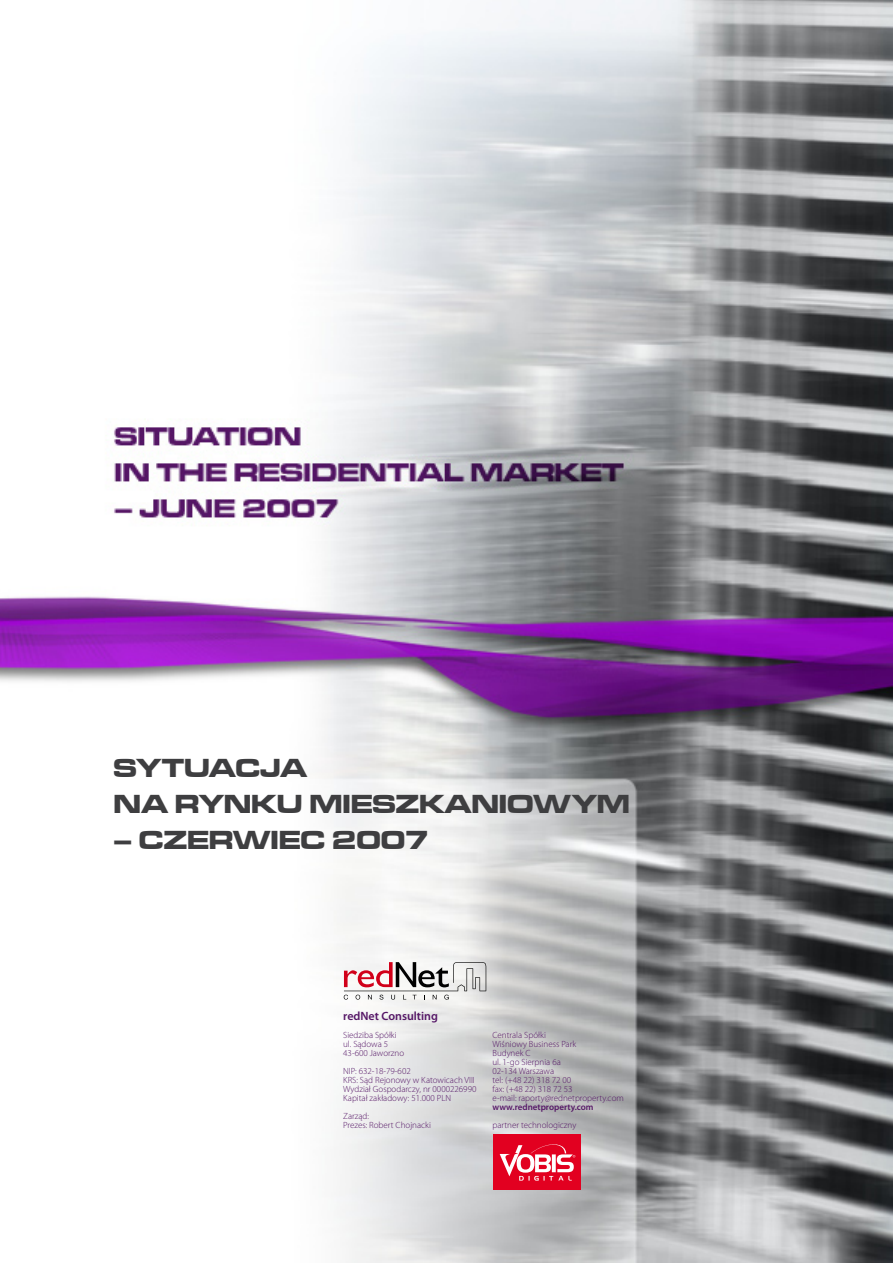
<style>
.page{position:relative;width:893px;height:1263px;background:#fff}
.page>*{position:absolute;margin:0;border:0;box-sizing:border-box;transform-origin:0 0}
.t1{font:27px/36px "Microgramma DEE Bold Exte";color:#3e3e40}
.t2{font:600 12px "Myriad Pro";color:#551666}
.t3{font:300 9px/9px "Myriad Pro";color:#551666}
.t4{font:600 9px "Myriad Pro";color:#551666}
</style>
<div class="page">
<img style="left:0;top:0;width:893px;height:1263px">
<svg style="left:344px;top:962px;width:142px;height:37px"></svg>
<div style="left:493px;top:1134px;width:87px;height:56px;background:#e20020"></div>
<svg style="left:500px;top:1144px;width:75px;height:36px"></svg>
<h1 class="t1" style="left:114px;top:749px;width:518px">SYTUACJA<br>NA RYNKU MIESZKANIOWYM</h1>
<h1 class="t1" style="left:114px;top:821px;width:317px">– CZERWIEC 2007</h1>
<h2 class="t2" style="left:343px;top:1009px;width:96px">redNet Consulting</h2>
<p class="t3" style="left:343px;top:1031px;width:62px">Siedziba Spółki ul. Sądowa 5<br>43-600 Jaworzno</p>
<p class="t3" style="left:343px;top:1067px;width:135px">NIP: 632-18-79-602<br>KRS: Sąd Rejonowy w Katowicach VIII<br>Wydział Gospodarczy, nr 0000226990<br>Kapitał zakładowy: 51.000 PLN</p>
<p class="t3" style="left:343px;top:1112px;width:89px">Zarząd:<br>Prezes: Robert Chojnacki</p>
<p class="t3" style="left:492px;top:1031px;width:133px">Centrala Spółki<br>Wiśniowy Business Park<br>Budynek C<br>ul. 1-go Sierpnia 6a<br>02-134 Warszawa<br>tel: (+48 22) 318 72 00<br>fax: (+48 22) 318 72 53<br>e-mail: raporty@rednetproperty.com</p>
<p class="t4" style="left:492px;top:1102px;width:103px">www.rednetproperty.com</p>
<p class="t3" style="left:492px;top:1121px;width:85px">partner technologiczny</p>
</div>
